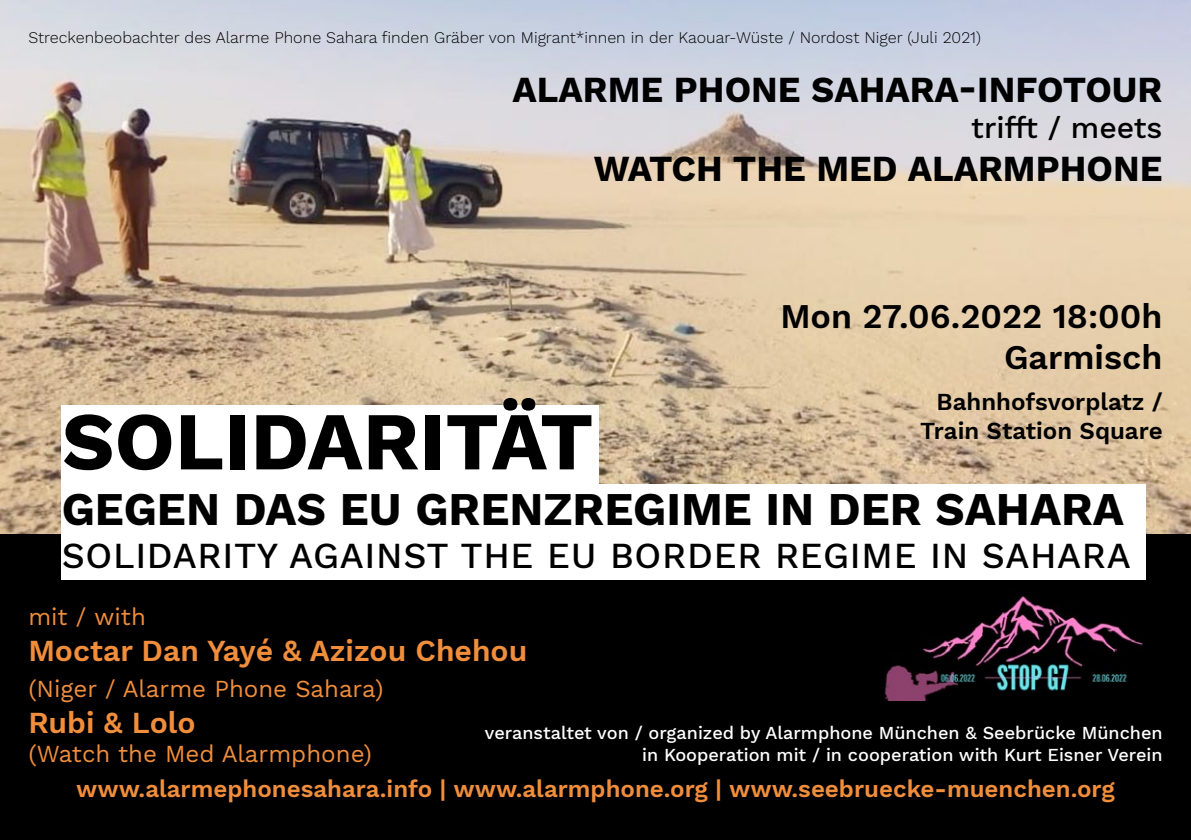
<style>
.page{position:relative;width:1191px;height:840px;background:#fff}
.page>*{position:absolute;margin:0;border:0;box-sizing:border-box;transform-origin:0 0}
.t1{font:700 82px "Work Sans";color:#000}
.t2{font:700 46px "Work Sans";color:#000}
.t3{font:700 36px "Work Sans";color:#000}
.t4{font:500 36px "Work Sans";letter-spacing:.02em;color:#000}
.t5{font:600 34px/40.8px "Work Sans";color:#000;text-align:right}
.t6{font:600 30px "Work Sans";color:#f18e3c}
.t7{font:500 30px "Work Sans";color:#000}
.t8{font:600 24px "Work Sans";color:#f18e3c}
.t9{font:24px "Work Sans";color:#f18e3c}
.t10{font:600 24px/28.8px "Work Sans";color:#000;text-align:right}
.t11{font:500 18px/21.6px "Work Sans";color:#fff;text-align:right}
.t12{font:300 16px "Work Sans";color:#000}
</style>
<div class="page">
<img style="left:0;top:0;width:1191px;height:534px">
<div style="left:0;top:534px;width:1191px;height:305px;background:#000"></div>
<div style="left:61px;top:405px;width:537px;height:79px;background:#fff"></div>
<div style="left:61px;top:484px;width:1084px;height:95px;background:#fff"></div>
<img style="left:884px;top:595px;width:259px;height:104px">
<p class="t12" style="left:28px;top:28px;width:954px">Streckenbeobachter des Alarme Phone Sahara finden Gräber von Migrant*innen in der Kaouar-Wüste / Nordost Niger (Juli 2021)</p>
<h3 class="t3" style="left:512px;top:68px;width:651px">ALARME PHONE SAHARA-INFOTOUR</h3>
<h3 class="t7" style="left:971px;top:110px;width:193px">trifft / meets</h3>
<h3 class="t3" style="left:594px;top:148px;width:570px">WATCH THE MED ALARMPHONE</h3>
<h3 class="t5" style="left:780px;top:297px;width:384px">Mon 27.06.2022 18:00h<br>Garmisch</h3>
<h3 class="t10" style="left:920px;top:388px;width:244px">Bahnhofsvorplatz /<br>Train Station Square</h3>
<h1 class="t1" style="left:62px;top:393px;width:533px">SOLIDARITÄT</h1>
<h2 class="t2" style="left:62px;top:482px;width:1063px">GEGEN DAS EU GRENZREGIME IN DER SAHARA</h2>
<h3 class="t4" style="left:62px;top:534px;width:1070px">Solidarity against the EU border regime in Sahara</h3>
<h3 class="t9" style="left:28px;top:602px;width:119px">mit / with</h3>
<h3 class="t6" style="left:28px;top:633px;width:500px">Moctar Dan Yayé &amp; Azizou Chehou</h3>
<h3 class="t9" style="left:28px;top:674px;width:356px">(Niger / Alarme Phone Sahara)</h3>
<h3 class="t6" style="left:28px;top:705px;width:169px">Rubi &amp; Lolo</h3>
<h3 class="t9" style="left:28px;top:739px;width:345px">(Watch the Med Alarmphone)</h3>
<p class="t11" style="left:485px;top:722px;width:679px">veranstaltet von / organized by Alarmphone M ünchen &amp; Seebrücke M ünchen in Kooperation mit / in cooperation with Kurt Eisner Verein</p>
<h3 class="t8" style="left:76px;top:774px;width:1040px">www.alarmephonesahara.info | www.alarmphone.org | www.seebruecke-muenchen.org</h3>
</div>
